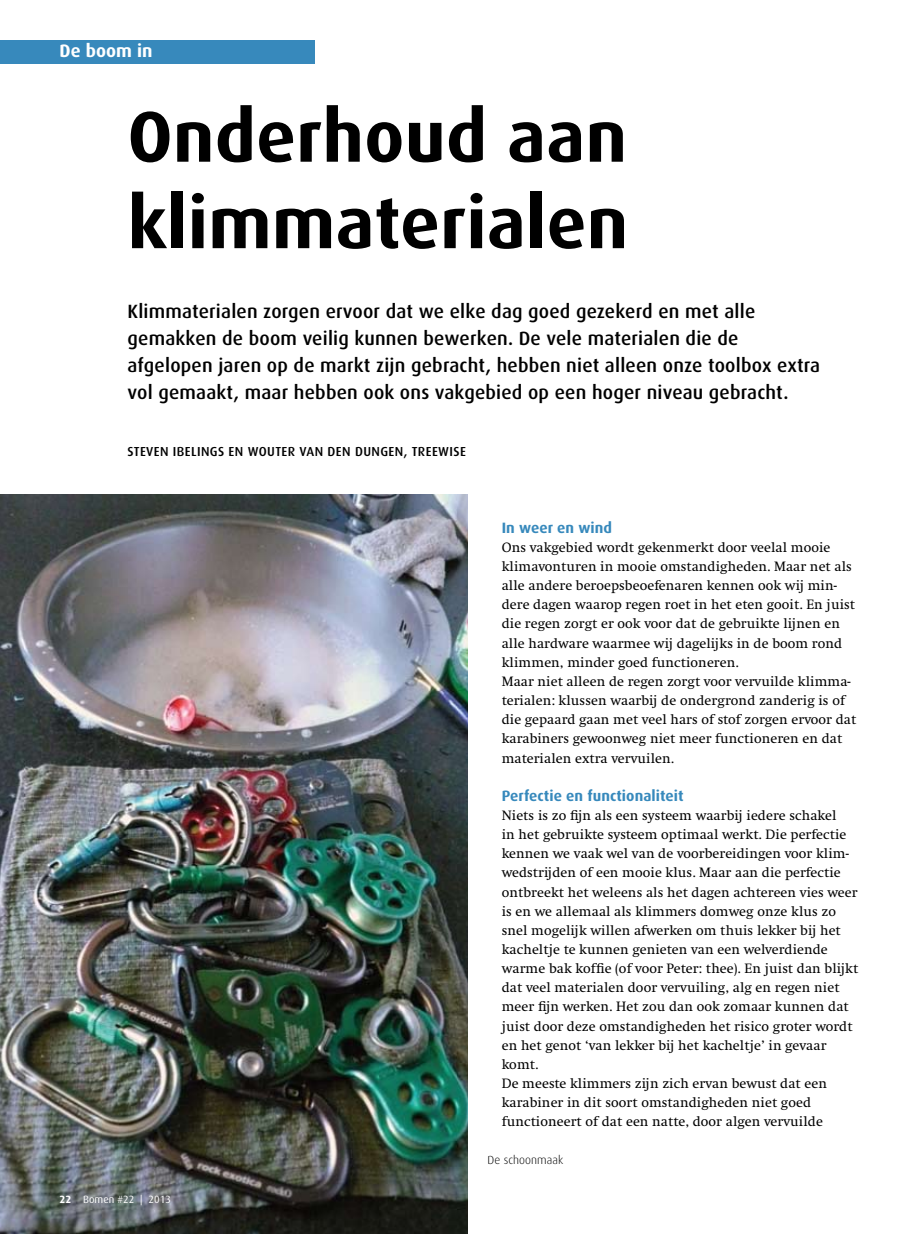
<style>
.page{position:relative;width:910px;height:1234px;background:#fff}
.page>*{position:absolute;margin:0;border:0;box-sizing:border-box;transform-origin:0 0}
.t1{font:700 72px/86.4px "Dax";letter-spacing:.005em;color:#000}
.t2{font:500 19.2px/27px "Dax";letter-spacing:.01em;color:#000}
.t3{font:700 18px "Dax";letter-spacing:.005em;color:#fff}
.t4{font:700 15px "Dax";letter-spacing:.005em;color:#3789bc}
.t5{font:14.1px/19.2px "Swift EF";letter-spacing:.005em;color:#000}
.t6{font:500 13.05px "Dax";letter-spacing:.03em;color:#000}
.t7{font:300 11.7px "Dax";letter-spacing:.005em;color:#000}
.t8{font:10.5px "Dax";letter-spacing:.005em;color:#fff}
.s1{font-weight:700}
</style>
<div class="page">
<img style="left:0;top:494px;width:468px;height:739px">
<div style="left:0;top:40px;width:315px;height:24px;background:#3789bc"></div>
<p class="t3" style="left:60px;top:41px;width:95px">De boom in</p>
<h1 class="t1" style="left:128px;top:94px;width:502px">Onderhoud aan klimmaterialen</h1>
<p class="t2" style="left:128px;top:298px;width:694px">Klimmaterialen zorgen ervoor dat we elke dag goed gezekerd en met alle gemakken de boom veilig kunnen bewerken. De vele materialen die de afgelopen jaren op de markt zijn gebracht, hebben niet alleen onze toolbox extra vol gemaakt, maar hebben ook ons vakgebied op een hoger niveau gebracht.</p>
<p class="t6" style="left:128px;top:444px;width:340px">STEVEN IBELINGS EN WOUTER VAN DEN DUNGEN, TREEWISE</p>
<p class="t8" style="left:60px;top:1193px;width:113px"><span class="s1">22</span> Bomen #22 | 2013</p>
<p class="t4" style="left:502px;top:519px;width:112px">In weer en wind</p>
<p class="t5" style="left:502px;top:538px;width:356px">Ons vakgebied wordt gekenmerkt door veelal mooie klimavonturen in mooie omstandigheden. Maar net als alle andere beroepsbeoefenaren kennen ook wij min&shy;dere dagen waarop regen roet in het eten gooit. En juist die regen zorgt er ook voor dat de gebruikte lijnen en alle hardware waarmee wij dagelijks in de boom rond klimmen, minder goed functioneren.<br>Maar niet alleen de regen zorgt voor vervuilde klimma&shy;terialen: klussen waarbij de ondergrond zanderig is of die gepaard gaan met veel hars of stof zorgen ervoor dat karabiners gewoonweg niet meer functioneren en dat materialen extra vervuilen.</p>
<p class="t4" style="left:502px;top:787px;width:183px">Perfectie en functionaliteit</p>
<p class="t5" style="left:502px;top:805px;width:358px">Niets is zo fijn als een systeem waarbij iedere schakel<br>in het gebruikte systeem optimaal werkt. Die perfectie kennen we vaak wel van de voorbereidingen voor klim&shy;wedstrijden of een mooie klus. Maar aan die perfectie ontbreekt het weleens als het dagen achtereen vies weer is en we allemaal als klimmers domweg onze klus zo snel mogelijk willen afwerken om thuis lekker bij het kacheltje te kunnen genieten van een welverdiende warme bak koffie (of voor Peter: thee). En juist dan blijkt dat veel materialen door vervuiling, alg en regen niet meer fijn werken. Het zou dan ook zomaar kunnen dat juist door deze omstandigheden het risico groter wordt en het genot ‘van lekker bij het kacheltje’ in gevaar komt.<br>De meeste klimmers zijn zich ervan bewust dat een karabiner in dit soort omstandigheden niet goed functioneert of dat een natte, door algen vervuilde</p>
<p class="t7" style="left:488px;top:1153px;width:77px">De schoonmaak</p>
</div>
